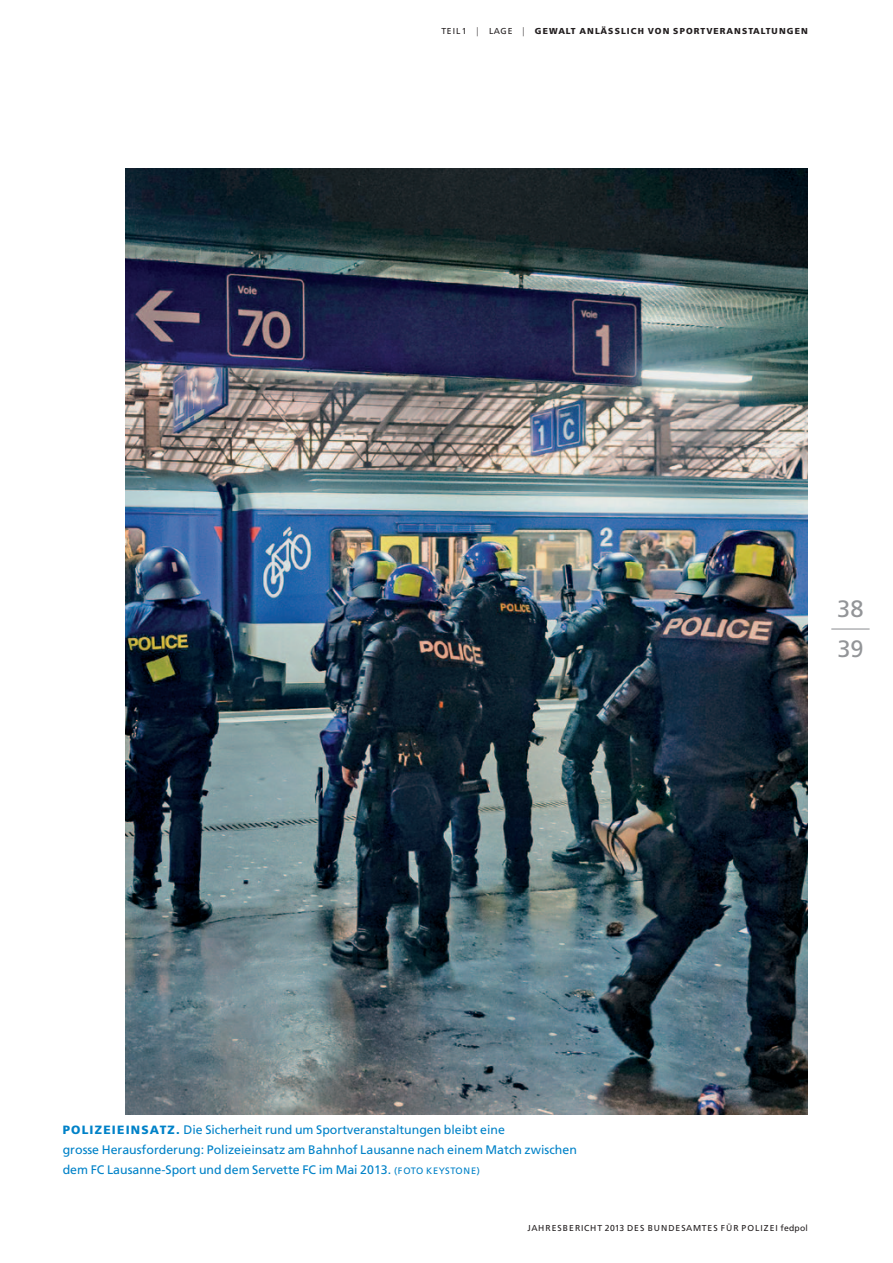
<style>
.page{position:relative;width:893px;height:1263px;background:#fff}
.page>*{position:absolute;margin:0;border:0;box-sizing:border-box;transform-origin:0 0}
.t1{font:23.7px/39.8px "Frutiger";color:#939598}
.t2{font:12.3px/19.8px "Frutiger";color:#0082c8}
.t3{font:900 12px "Frutiger";color:#0082c8}
.t4{font:900 8.7px "Frutiger";letter-spacing:.13em;color:#231f20}
.t5{font:8.7px "Frutiger";letter-spacing:.105em;color:#231f20}
.s1{font-weight:400}
.s2{font-weight:300;font-stretch:condensed;font-size:9.15px}
.s3{font-weight:900;font-size:12px}
.s4{font-size:9.3px}
</style>
<div class="page">
<hr style="left:831px;top:629px;width:39px;height:1px;background:#8a8c8f">
<img style="left:125px;top:169px;width:683px;height:945px">
<p class="t4" style="left:441px;top:25px;width:368px"><span class="s1">TEIL1</span> <span class="s2">|</span> <span class="s1">LAGE</span> <span class="s2">|</span> GEWALT ANLÄSSLICH VO N SPORTVERANSTALTUNGEN</p>
<h1 class="t1" style="left:837px;top:589px;width:28px">38<br>39</h1>
<p class="t2" style="left:63px;top:1120px;width:516px;text-indent:27px"><span class="s3">IZEIE INSATZ.</span> Die Sicherheit rund um Sportveranstaltungen bleibt eine<br>grosse Herausforderung: Polizeieinsatz am Bahnhof Lausanne nach einem Match zwischen dem FC Lausanne-Sport und dem Servette FC im Mai 2013. <span class="s4">(Foto Keysto ne )</span></p>
<p class="t3" style="left:63px;top:1123px;width:10px">POL</p>
<p class="t5" style="left:527px;top:1223px;width:282px">JAHRESBERICHT 2013 DES BUNDESAMTES FÜR POLIZEI fedpol</p>
</div>
